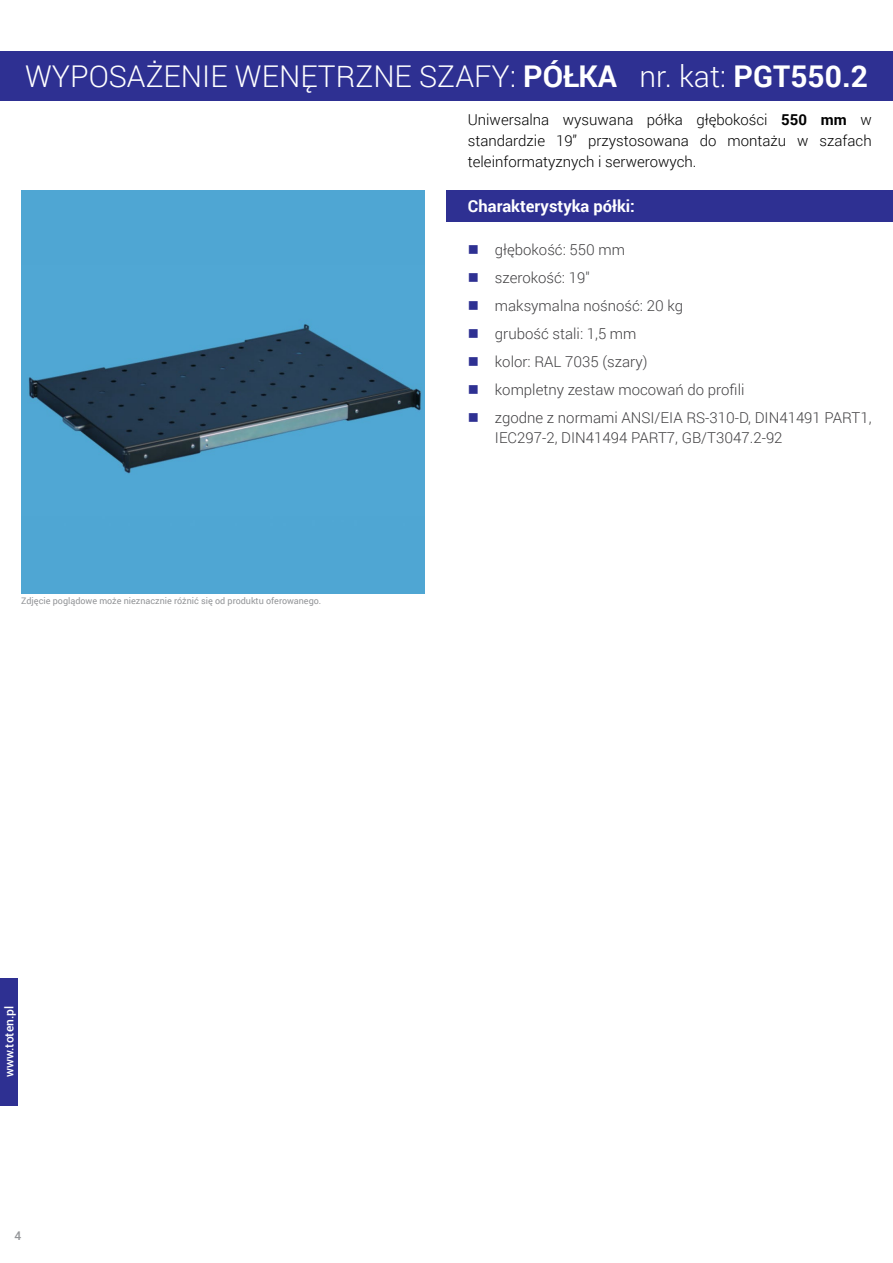
<style>
.page{position:relative;width:893px;height:1263px;background:#fff}
.page>*{position:absolute;margin:0;border:0;box-sizing:border-box;transform-origin:0 0}
.t1{font:300 30px "Roboto";color:#fff}
.t2{font:700 16.5px "Roboto";color:#fff}
.t3{font:300 15px/28px "Roboto";color:#414042}
.t4{font:300 15px/21px "Roboto";color:#000;text-align:justify}
.t5{font:500 12px "Roboto";color:#fff}
.t6{font:500 12px "Roboto";color:#939598}
.t7{font:9px "Roboto";color:#939598}
.s1{font-weight:700}
</style>
<div class="page">
<div style="left:447px;top:190px;width:446px;height:32px;background:#2e3092"></div>
<div style="left:0;top:51px;width:893px;height:50px;background:#2e3092"></div>
<img style="left:21px;top:190px;width:404px;height:403px">
<div style="left:0;top:978px;width:18px;height:128px;background:#2e3092"></div>
<h1 class="t1" style="left:25px;top:56px;width:844px">WYPOSAŻENIE WENĘTRZNE SZAFY: <span class="s1">PÓŁKA</span> nr. kat: <span class="s1">PGT550.2</span></h1>
<p class="t4" style="left:468px;top:109px;width:405px">Uniwersalna wysuwana półka głębokości <span class="s1">550 mm</span> w standardzie 19” przystosowana do montażu w szafach teleinformatyznych i serwerowych.</p>
<p class="t7" style="left:21px;top:594px;width:302px">Zdjęcie poglądowe może nieznacznie różnić się od produktu oferowanego.</p>
<p class="t2" style="left:468px;top:194px;width:168px">Charakterystyka półki:</p>
<p class="t3" style="left:495px;top:235px;width:378px">głębokość: 550 mm<br>szerokość: 19"<br>maksymalna nośność: 20 kg<br>grubość stali: 1,5 mm<br>kolor: RAL 7035 (szary)<br>kompletny zestaw mocowań do profili<br>zgodne z normami ANSI/EIA RS-310-D, DIN41491 PART1,</p>
<p class="t3" style="left:495px;top:423px;width:289px">IEC297-2, DIN41494 PART7, GB/T3047.2-92</p>
<p class="t5" style="left:1px;top:1077px;width:73px;rotate:-90deg">www.toten.pl</p>
<p class="t6" style="left:14px;top:1227px;width:8px">4</p>
</div>
